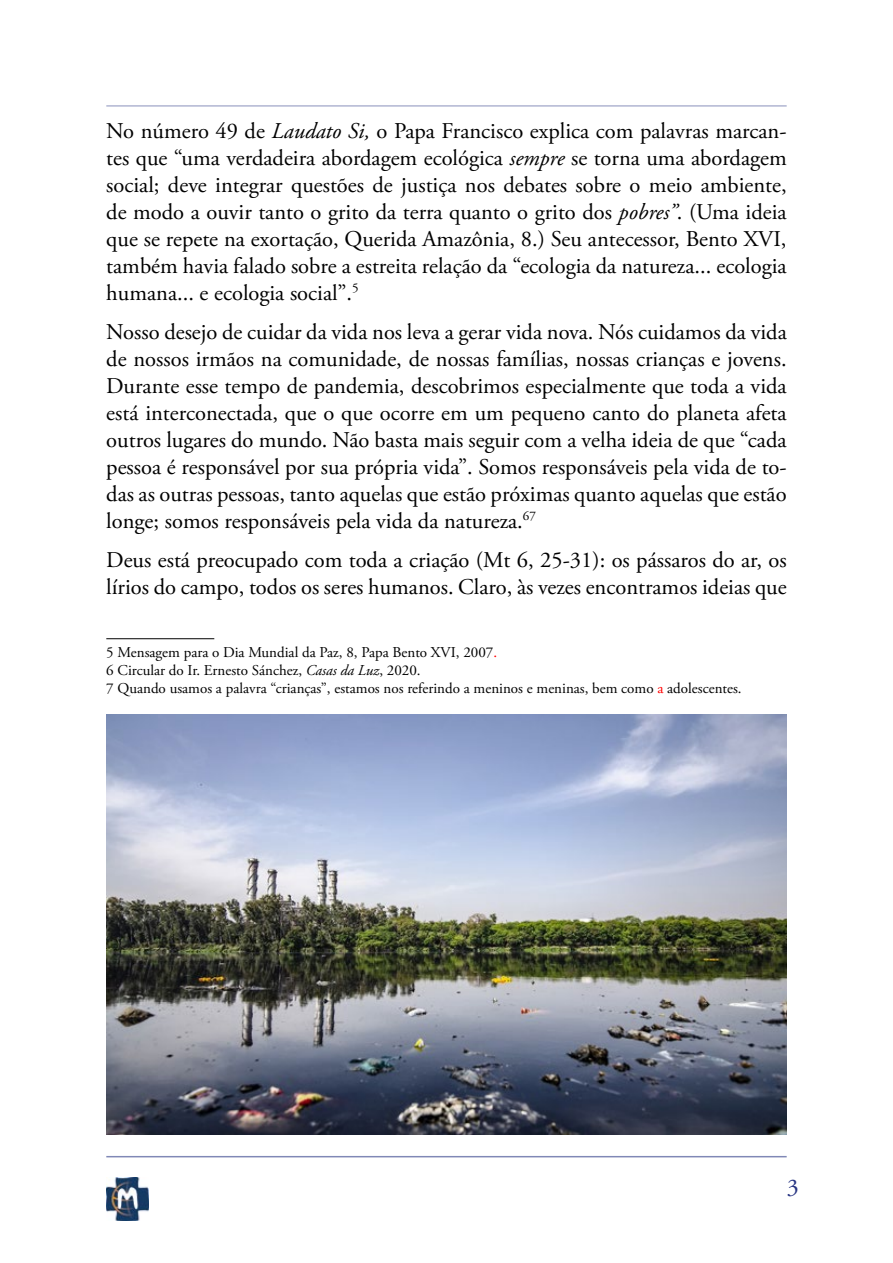
<style>
.page{position:relative;width:893px;height:1263px;background:#fff}
.page>*{position:absolute;margin:0;border:0;box-sizing:border-box;transform-origin:0 0}
.t1{font:24px "Adobe Garamond Pro";color:#283583}
.t2{font:22.5px/27px "Adobe Garamond Pro";color:#000;text-align:justify}
.t3{font:15px/18px "Adobe Garamond Pro";color:#000}
.s1{font-style:italic}
.s2{color:#f00}
</style>
<div class="page">
<hr style="left:106px;top:106px;width:681px;height:1px;background:#283583">
<hr style="left:106px;top:1156px;width:681px;height:1px;background:#283583">
<img style="left:106px;top:1178px;width:43px;height:42px">
<hr style="left:106px;top:638px;width:108px;height:1px;background:#000">
<img style="left:106px;top:714px;width:681px;height:421px">
<p class="t2" style="left:106px;top:118px;width:682px">No número 49 de <span class="s1">Laudato Si,</span> o Papa Francisco explica com palavras marcan&shy;tes que “uma verdadeira abordagem ecológica <span class="s1">sempre</span> se torna uma abordagem social; deve integrar questões de justiça nos debates sobre o meio ambiente, de modo a ouvir tanto o grito da terra quanto o grito dos <span class="s1">pobres”</span>. (Uma ideia que se repete na exortação, Querida Amazônia, 8.) Seu antecessor, Bento XVI, também havia falado sobre a estreita relação da “ecologia da natureza... ecologia humana... e ecologia social”.<sup>5</sup></p>
<p class="t2" style="left:106px;top:319px;width:682px">Nosso desejo de cuidar da vida nos leva a gerar vida nova. Nós cuidamos da vida de nossos irmãos na comunidade, de nossas famílias, nossas crianças e jovens.<br>Durante esse tempo de pandemia, descobrimos especialmente que toda a vida está interconectada, que o que ocorre em um pequeno canto do planeta afeta outros lugares do mundo. Não basta mais seguir com a velha ideia de que “cada pessoa é responsável por sua própria vida”. Somos responsáveis pela vida de to&shy;das as outras pessoas, tanto aquelas que estão próximas quanto aquelas que estão longe; somos responsáveis pela vida da natureza.<sup>67</sup></p>
<p class="t2" style="left:106px;top:547px;width:682px">Deus está preocupado com toda a criação (Mt 6, 25-31): os pássaros do ar, os lírios do campo, todos os seres humanos. Claro, às vezes encontramos ideias que</p>
<p class="t3" style="left:106px;top:643px;width:637px">5 Mensagem para o Dia Mundial da Paz, 8, Papa Bento XVI, 2007<span class="s2">.<br></span>6 Circular do Ir. Ernesto Sánchez, <span class="s1">Casas da Luz</span>, 2020.<br>7 Quando usamos a palavra “crianças”, estamos nos referindo a meninos e meninas, bem como <span class="s2">a</span> adolescentes.</p>
<p class="t1" style="left:787px;top:1173px;width:13px">3</p>
</div>
